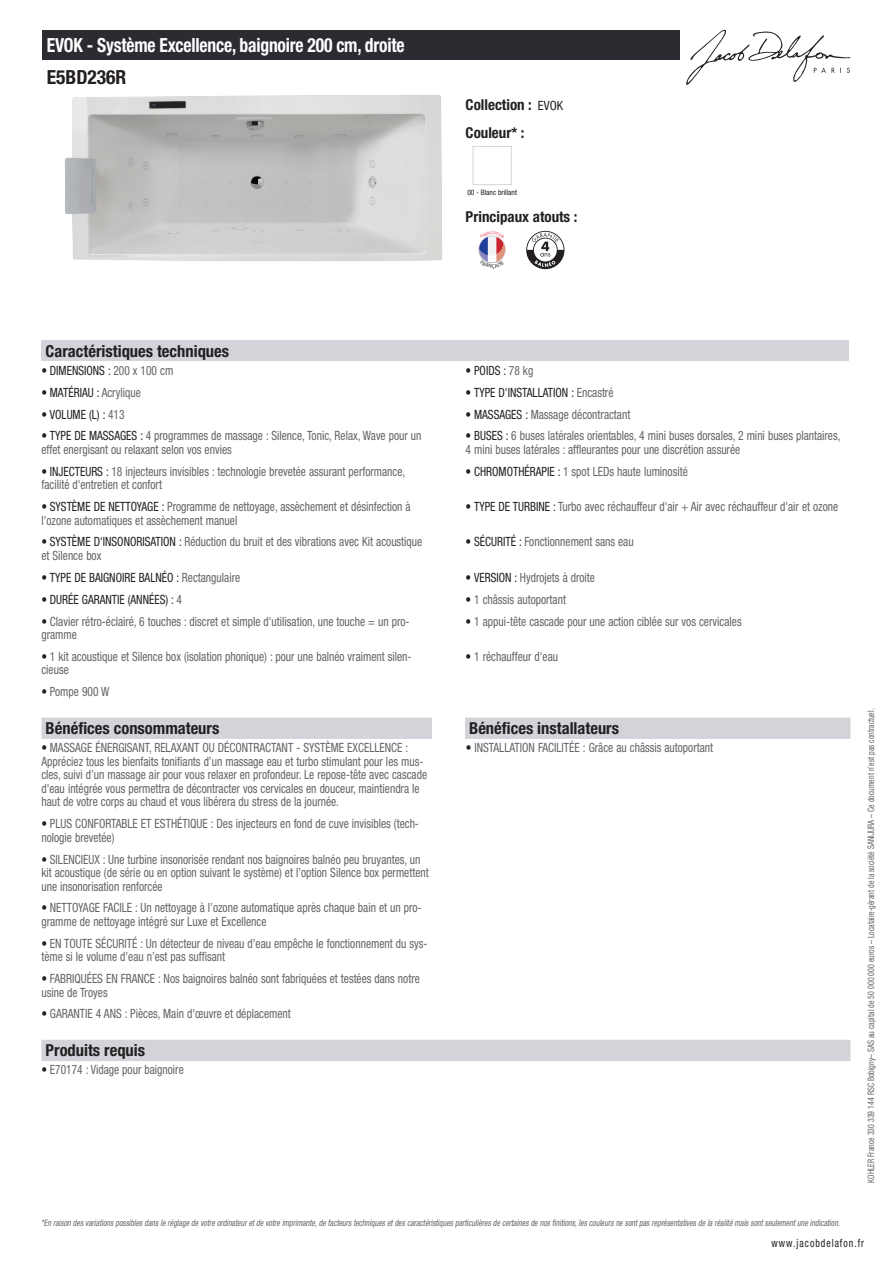
<style>
.page{position:relative;width:893px;height:1263px;background:#fff}
.page>*{position:absolute;margin:0;border:0;box-sizing:border-box;transform-origin:0 0}
.t1{font:700 condensed 19.5px "Helvetica Neue LT Std";letter-spacing:-.01em;color:#fff;scale:.9 1}
.t2{font:700 condensed 19.5px "Helvetica Neue LT Std";color:#231f20}
.t3{font:700 condensed 16.5px "Helvetica Neue LT Std";color:#231f20}
.t4{font:700 condensed 15px/27.8px "Helvetica Neue LT Std";color:#231f20}
.t5{font:condensed 12.75px/13.5px "Helvetica Neue LT Std";color:#626568;scale:.9 1}
.t6{font:condensed 12.75px "Helvetica Neue LT Std";color:#231f20;scale:.9 1}
.t7{font:condensed 11.25px "Helvetica Neue LT Std";letter-spacing:.1em;color:#231f20;scale:.87 1}
.t8{font:italic condensed 9px "Helvetica Neue LT Std";color:#626568;scale:.87 1}
.t9{font:condensed 9px "Helvetica Neue LT Std";color:#626568;scale:.87 1}
.t10{font:condensed 7.5px "Helvetica Neue LT Std";color:#231f20}
.s1{font-weight:400;font-size:12.75px}
.s2{color:#626568}
.s3{color:#231f20}
</style>
<div class="page">
<svg style="left:686px;top:30px;width:164px;height:55px"></svg>
<img style="left:65px;top:95px;width:377px;height:166px">
<div style="left:473px;top:146px;width:39px;height:39px;border:1px solid #d3d4da"></div>
<svg style="left:526px;top:231px;width:38px;height:38px"></svg>
<div style="left:41px;top:340px;width:808px;height:21px;background:#d3d4da"></div>
<div style="left:41px;top:717px;width:809px;height:22px;background:#d3d4da"></div>
<div style="left:432px;top:717px;width:33px;height:22px;background:#fff"></div>
<div style="left:41px;top:1040px;width:809px;height:21px;background:#d3d4da"></div>
<div style="left:43px;top:30px;width:637px;height:30px;background:#2a2c32"></div>
<svg style="left:479px;top:235px;width:26px;height:28px"></svg>
<h1 class="t1" style="left:47px;top:33px;width:399px">EVOK - Système Excellence, baignoire 200 cm, droite</h1>
<h1 class="t2" style="left:47px;top:65px;width:81px">E5BD236R</h1>
<p class="t4" style="left:466px;top:90px;width:99px">Collection : <span class="s1">EVOK<br></span>Couleur* :</p>
<p class="t10" style="left:467px;top:188px;width:51px">00 - Blanc brillant</p>
<p class="t4" style="left:466px;top:203px;width:113px">Principaux atouts :</p>
<p class="t3" style="left:46px;top:341px;width:185px">Caractéristiques techniques</p>
<p class="t6" style="left:41px;top:363px;width:148px">• DIMENSIONS : <span class="s2">200 x 100 cm</span></p>
<p class="t6" style="left:466px;top:363px;width:77px">• POIDS : <span class="s2">78 kg</span></p>
<p class="t6" style="left:41px;top:385px;width:112px">• MATÉRIAU : <span class="s2">Acrylique</span></p>
<p class="t6" style="left:466px;top:385px;width:166px">• TYPE D'INSTALLATION : <span class="s2">Encastré</span></p>
<p class="t6" style="left:41px;top:407px;width:94px">• VOLUME (L) : <span class="s2">413</span></p>
<p class="t5" style="left:466px;top:407px;width:184px"><span class="s3">• MASSAGES :</span> Massage décontractant</p>
<p class="t5" style="left:41px;top:429px;width:424px"><span class="s3">• TYPE DE MASSAGES :</span> 4 programmes de massage : Silence, Tonic, Relax, Wave pour un effet energisant ou relaxant selon vos envies</p>
<p class="t5" style="left:466px;top:429px;width:418px"><span class="s3">• BUSES :</span> 6 buses latérales orientables, 4 mini buses dorsales, 2 mini buses plantaires,<br>4 mini buses latérales : affleurantes pour une discrétion assurée</p>
<p class="t5" style="left:41px;top:464px;width:406px"><span class="s3">• INJECTEURS :</span> 18 injecteurs invisibles : technologie brevetée assurant performance, facilité d'entretien et confort</p>
<p class="t5" style="left:466px;top:464px;width:248px"><span class="s3">• CHROMOTHÉRAPIE :</span> 1 spot LEDs haute luminosité</p>
<p class="t5" style="left:41px;top:500px;width:412px"><span class="s3">• SYSTÈME DE NETTOYAGE :</span> Programme de nettoyage, assèchement et désinfection à l'ozone automatiques et assèchement manuel</p>
<p class="t5" style="left:466px;top:500px;width:415px"><span class="s3">• TYPE DE TURBINE :</span> Turbo avec réchauffeur d'air + Air avec réchauffeur d'air et ozone</p>
<p class="t5" style="left:41px;top:535px;width:425px"><span class="s3">• SYSTÈME D'INSONORISATION :</span> Réduction du bruit et des vibrations avec Kit acoustique et Silence box</p>
<p class="t5" style="left:466px;top:535px;width:188px"><span class="s3">• SÉCURITÉ :</span> Fonctionnement sans eau</p>
<p class="t6" style="left:41px;top:570px;width:222px">• TYPE DE BAIGNOIRE BALNÉO : <span class="s2">Rectangulaire</span></p>
<p class="t5" style="left:466px;top:570px;width:145px"><span class="s3">• VERSION :</span> Hydrojets à droite</p>
<p class="t6" style="left:41px;top:592px;width:158px">• DURÉE GARANTIE (ANNÉES) : <span class="s2">4</span></p>
<p class="t5" style="left:466px;top:592px;width:113px"><span class="s3">•</span> 1 châssis autoportant</p>
<p class="t5" style="left:41px;top:614px;width:411px"><span class="s3">•</span> Clavier rétro-éclairé, 6 touches : discret et simple d'utilisation, une touche = un pro&shy;gramme</p>
<p class="t5" style="left:466px;top:614px;width:308px"><span class="s3">•</span> 1 appui-tête cascade pour une action ciblée sur vos cervicales</p>
<p class="t5" style="left:41px;top:649px;width:413px"><span class="s3">•</span> 1 kit acoustique et Silence box (isolation phonique) : pour une balnéo vraiment silen&shy;cieuse</p>
<p class="t5" style="left:466px;top:649px;width:104px"><span class="s3">•</span> 1 réchauffeur d'eau</p>
<p class="t5" style="left:41px;top:685px;width:77px"><span class="s3">•</span> Pompe 900 W</p>
<p class="t3" style="left:46px;top:718px;width:175px">Bénéfices consommateurs</p>
<p class="t3" style="left:469px;top:718px;width:151px">Bénéfices installateurs</p>
<p class="t5" style="left:41px;top:741px;width:430px"><span class="s3">•</span> MASSAGE ÉNERGISANT, RELAXANT OU DÉCONTRACTANT - SYSTÈME EXCELLENCE :<br>Appréciez tous les bienfaits tonifiants d’un massage eau et turbo stimulant pour les mus&shy;cles, suivi d’un massage air pour vous relaxer en profondeur. Le repose-tête avec cascade d'eau intégrée vous permettra de décontracter vos cervicales en douceur, maintiendra le haut de votre corps au chaud et vous libérera du stress de la journée.</p>
<p class="t5" style="left:466px;top:741px;width:276px"><span class="s3">•</span> INSTALLATION FACILITÉE : Grâce au châssis autoportant</p>
<p class="t5" style="left:41px;top:817px;width:421px"><span class="s3">•</span> PLUS CONFORTABLE ET ESTHÉTIQUE : Des injecteurs en fond de cuve invisibles (tech&shy;nologie brevetée)</p>
<p class="t5" style="left:41px;top:852px;width:432px"><span class="s3">•</span> SILENCIEUX : Une turbine insonorisée rendant nos baignoires balnéo peu bruyantes, un kit acoustique (de série ou en option suivant le système) et l’option Silence box permettent une insonorisation renforcée</p>
<p class="t5" style="left:41px;top:901px;width:424px"><span class="s3">•</span> NETTOYAGE FACILE : Un nettoyage à l’ozone automatique après chaque bain et un pro&shy;gramme de nettoyage intégré sur Luxe et Excellence</p>
<p class="t5" style="left:41px;top:936px;width:430px"><span class="s3">•</span> EN TOUTE SÉCURITÉ : Un détecteur de niveau d’eau empêche le fonctionnement du sys&shy;tème si le volume d’eau n’est pas suffisant</p>
<p class="t5" style="left:41px;top:972px;width:422px"><span class="s3">•</span> FABRIQUÉES EN FRANCE : Nos baignoires balnéo sont fabriquées et testées dans notre usine de Troyes</p>
<p class="t5" style="left:41px;top:1007px;width:279px"><span class="s3">•</span> GARANTIE 4 ANS : Pièces, Main d'œuvre et déplacement</p>
<p class="t3" style="left:46px;top:1040px;width:101px">Produits requis</p>
<p class="t5" style="left:41px;top:1063px;width:160px"><span class="s3">•</span> E70174 : Vidage pour baignoire</p>
<p class="t9" style="left:866px;top:1183px;width:547px;rotate:-90deg">KOHLER France 330 339 144 RSC Bobigny– SAS au capital de 50 000 000 euros – Locataire-gérant de la société SANIJURA – Ce document n’est pas contractuel.</p>
<p class="t8" style="left:41px;top:1217px;width:922px">*En raison desvariationspossiblesdansle réglage de votre ordinateuretde votre imprimante,de facteurstechniquesetdescaractéristiquesparticulièresde certainesde nosfinitions,lescouleursne sontpasreprésentativesde la réalité maissontseulementune indication.</p>
<p class="t7" style="left:772px;top:1237px;width:108px">www.jacobdelafon.fr</p>
</div>
